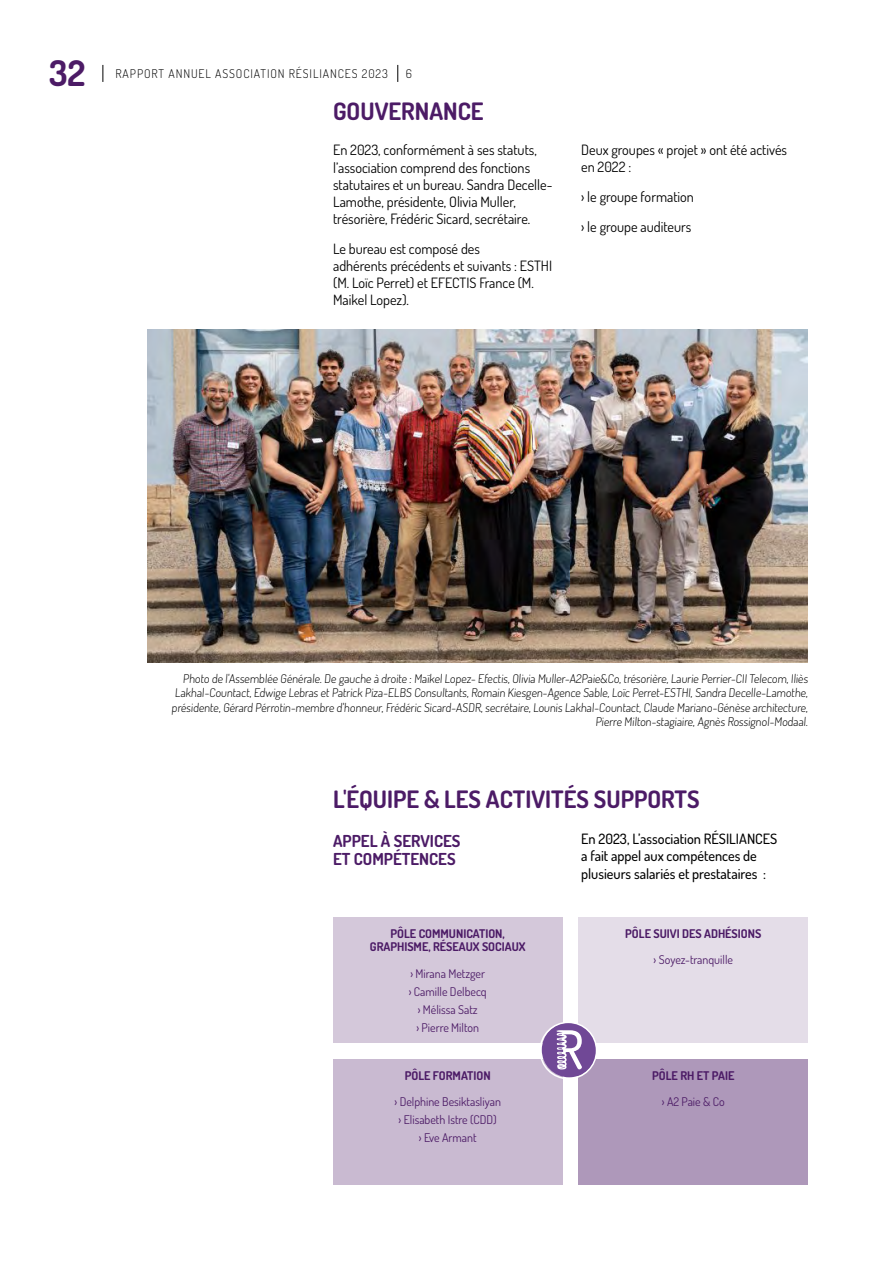
<style>
.page{position:relative;width:893px;height:1263px;background:#fff}
.page>*{position:absolute;margin:0;border:0;box-sizing:border-box;transform-origin:0 0}
.t1{font:700 35.4px "Dosis";color:#4c1b66}
.t2{font:700 24px "Dosis";color:#4c1b66}
.t3{font:700 16.5px/18px "Dosis";color:#4c1b66}
.t4{font:14.25px/17.1px "Dosis";color:#000}
.t5{font:500 14.25px/17.1px "Dosis";color:#000}
.t6{font:300 12px/14.4px "Dosis";letter-spacing:.075em;color:#000;text-align:right}
.t7{font:12px/18px "Dosis";color:#4c1b66;text-align:center}
.t8{font:700 12px/13.5px "Dosis";color:#4c1b66;text-align:center}
</style>
<div class="page">
<img style="left:147px;top:329px;width:661px;height:333px">
<svg style="left:397px;top:65px;width:1px;height:17px"></svg>
<svg style="left:103px;top:65px;width:1px;height:17px"></svg>
<div style="left:333px;top:917px;width:229px;height:125px;background:#d4c8da"></div>
<div style="left:579px;top:917px;width:229px;height:125px;background:#e4dde8"></div>
<div style="left:333px;top:1059px;width:229px;height:125px;background:#c9bad1"></div>
<div style="left:579px;top:1059px;width:229px;height:125px;background:#ae98ba"></div>
<svg style="left:542px;top:1022px;width:54px;height:55px"></svg>
<div style="left:539px;top:1022px;width:58px;height:57px;border:2px solid #fff;border-radius:50%"></div>
<h1 class="t1" style="left:49px;top:49px;width:38px">32</h1>
<p class="t6" style="left:116px;top:66px;width:274px">RAPPORT ANNUEL ASSOCIATION RÉSILIANCES 2023</p>
<p class="t6" style="left:406px;top:66px;width:8px">6</p>
<h2 class="t2" style="left:333px;top:94px;width:152px">GOUVERNANCE</h2>
<p class="t4" style="left:333px;top:141px;width:221px">En 2023, conformément à ses statuts, l’association comprend des fonctions statutaires et un bureau. Sandra Decelle-Lamothe, présidente, Olivia Muller, trésorière, Frédéric Sicard, secrétaire.</p>
<p class="t4" style="left:333px;top:239px;width:221px">Le bureau est composé des<br>adhérents précédents et suivants : ESTHI (M. Loïc Perret) et EFECTIS France (M.<br>Maikel Lopez).</p>
<p class="t4" style="left:581px;top:141px;width:207px">Deux groupes « projet » ont été activés en 2022 :</p>
<p class="t4" style="left:581px;top:181px;width:114px;line-height:29.8px">› le groupe formation › le groupe auditeurs</p>
<p class="t6" style="left:172px;top:671px;width:639px">Photo de l'Assemblée Générale. De gauche à droite : Maïkel Lopez- Efectis, Olivia Muller-A2Paie&amp;Co, trésorière, Laurie Perrier-CII Telecom, Iliès Lakhal-Countact, Edwige Lebras et Patrick Piza-ELBS Consultants, Romain Kiesgen-Agence Sable, Loïc Perret-ESTHI, Sandra Decelle-Lamothe, présidente, Gérard Pérrotin-membre d'honneur, Frédéric Sicard-ASDR, secrétaire, Lounis Lakhal-Countact, Claude Mariano-Génèse architecture, Pierre Milton-stagiaire, Agnès Rossignol-Modaal.</p>
<h2 class="t2" style="left:333px;top:783px;width:368px">L'ÉQUIPE &amp; LES ACTIVITÉS SUPPORTS</h2>
<h3 class="t3" style="left:333px;top:831px;width:129px">APPEL À SERVICES<br>ET COMPÉTENCES</h3>
<p class="t5" style="left:581px;top:830px;width:198px">En 2023, L’association RÉSILIANCES a fait appel aux compétences de plusieurs salariés et prestataires :</p>
<p class="t8" style="left:370px;top:926px;width:157px">PÔLE COMMUNICATION,<br>GRAPHISME, RÉSEAUX SOCIAUX</p>
<p class="t7" style="left:409px;top:964px;width:79px">› Mirana Metzger › Camille Delbecq › Mélissa Satz<br>› Pierre Milton</p>
<p class="t8" style="left:405px;top:1068px;width:87px">PÔLE FORMATION</p>
<p class="t7" style="left:394px;top:1092px;width:108px">› Delphine Besiktasliyan › Elisabeth Istre (CDD)<br>› Eve Armant</p>
<p class="t8" style="left:625px;top:926px;width:138px">PÔLE SUIVI DES ADHÉSIONS</p>
<p class="t7" style="left:654px;top:950px;width:81px">› Soyez-tranquille</p>
<p class="t8" style="left:652px;top:1068px;width:84px">PÔLE RH ET PAIE</p>
<p class="t7" style="left:662px;top:1092px;width:64px">› A2 Paie &amp; Co</p>
</div>
